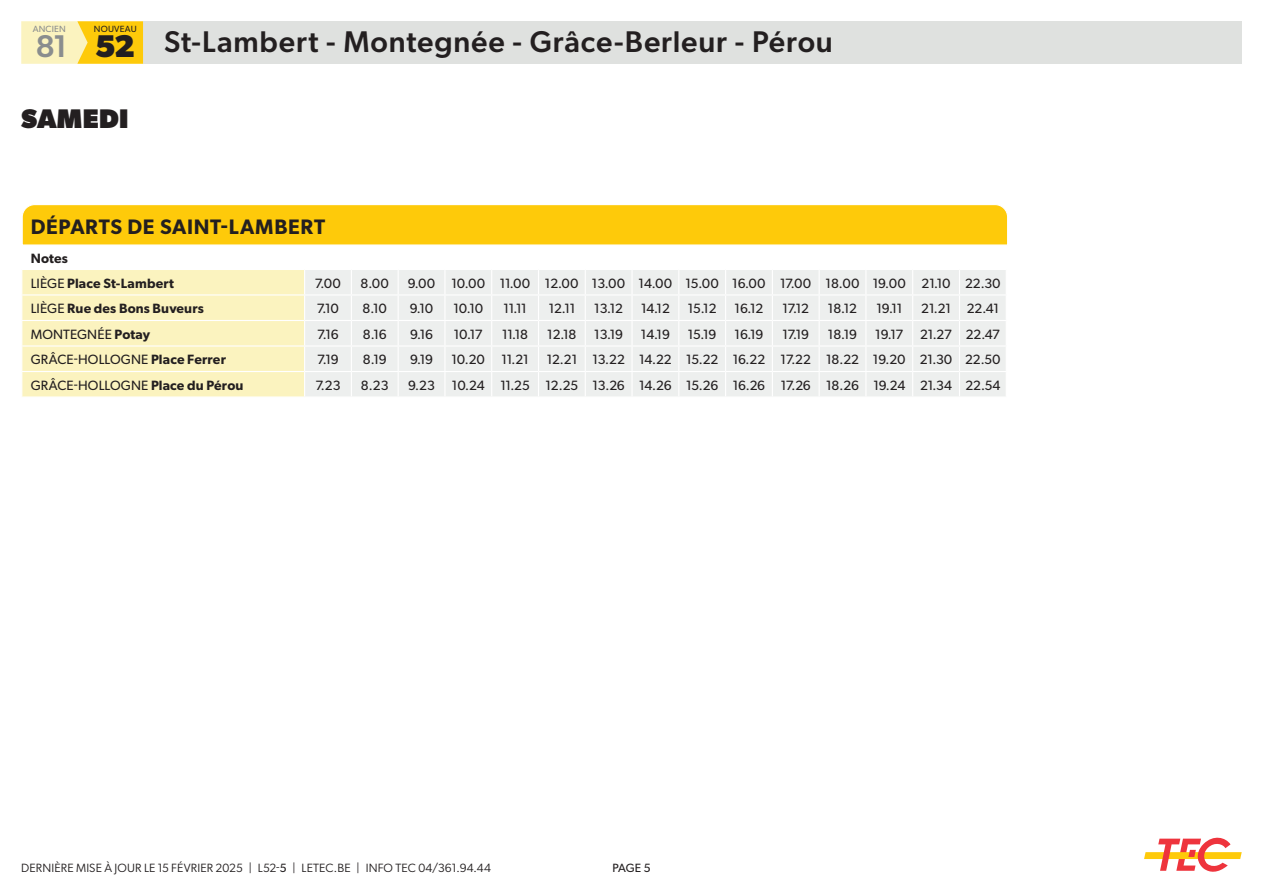
<style>
.page{position:relative;width:1263px;height:893px;background:#fff}
.page>*{position:absolute;margin:0;border:0;box-sizing:border-box;transform-origin:0 0}
.t1{font:500 31.5px "Gibson";color:#8a8d8e}
.t2{font:700 31.5px "Gibson";color:#231f20}
.t3{font:500 30px "Gibson";letter-spacing:.025em;color:#231f20}
.t4{font:800 27px "Gibson";letter-spacing:.01em;color:#231f20}
.t5{font:600 21px "Gibson";letter-spacing:.03em;color:#231f20}
.t6{font:13.5px "Gibson";color:#231f20}
.t7{font:600 13.5px "Gibson";letter-spacing:.01em;color:#231f20}
.t8{font:12px "Gibson";letter-spacing:.01em;color:#231f20}
.t9{font:12px "Gibson";color:#231f20}
.t10{font:9px "Gibson";letter-spacing:.025em;color:#231f20}
.t11{font:9px "Gibson";letter-spacing:.025em;color:#8a8d8e}
.s1{font-weight:400}
.s2{font-weight:600}
.s3{font-style:inherit}
</style>
<div class="page">
<div style="left:143px;top:21px;width:1099px;height:43px;background:#dfe1df"></div>
<div style="left:77px;top:21px;width:66px;height:43px;background:#feca0a"></div>
<svg style="left:21px;top:21px;width:67px;height:43px"></svg>
<svg style="left:1144px;top:837px;width:98px;height:35px"></svg>
<svg style="left:22px;top:204px;width:985px;height:192px"></svg>
<p class="t11" style="left:33px;top:23px;width:35px">ANCIEN</p>
<p class="t10" style="left:94px;top:23px;width:44px">NOUVEAU</p>
<h1 class="t2" style="left:95px;top:24px;width:41px">52</h1>
<h1 class="t1" style="left:36px;top:24px;width:33px">81</h1>
<p class="t4" style="left:21px;top:99px;width:109px">SAMEDI</p>
<h2 class="t3" style="left:164px;top:20px;width:670px">St-Lambert - Montegnée - Grâce-Berleur - Pérou</h2>
<p class="t5" style="left:31px;top:212px;width:296px">DÉPARTS DE SAINT-LAMBERT</p>
<p class="t7" style="left:31px;top:249px;width:39px">Notes</p>
<p class="t7" style="left:31px;top:273px;width:145px"><span class="s1">LIÈGE</span> Place St-Lambert</p>
<p class="t6" style="left:315px;top:274px;width:28px">7.00</p>
<p class="t6" style="left:360px;top:274px;width:30px">8.00</p>
<p class="t6" style="left:408px;top:274px;width:29px">9.00</p>
<p class="t6" style="left:451px;top:274px;width:35px">10.00</p>
<p class="t6" style="left:500px;top:274px;width:32px">11.00</p>
<p class="t6" style="left:545px;top:274px;width:35px">12.00</p>
<p class="t6" style="left:592px;top:274px;width:35px">13.00</p>
<p class="t6" style="left:639px;top:274px;width:35px">14.00</p>
<p class="t6" style="left:685px;top:274px;width:35px">15.00</p>
<p class="t6" style="left:732px;top:274px;width:35px">16.00</p>
<p class="t6" style="left:780px;top:274px;width:33px">17.00</p>
<p class="t6" style="left:826px;top:274px;width:35px">18.00</p>
<p class="t6" style="left:873px;top:274px;width:35px">19.00</p>
<p class="t6" style="left:921px;top:274px;width:31px">21.10</p>
<p class="t6" style="left:965px;top:274px;width:37px">22.30</p>
<p class="t7" style="left:31px;top:299px;width:175px"><span class="s1">LIÈGE</span> Rue des Bons Buveurs</p>
<p class="t6" style="left:317px;top:299px;width:24px">7.10</p>
<p class="t6" style="left:363px;top:299px;width:26px">8.10</p>
<p class="t6" style="left:410px;top:299px;width:25px">9.10</p>
<p class="t6" style="left:453px;top:299px;width:31px">10.10</p>
<p class="t6" style="left:504px;top:299px;width:24px">11.11</p>
<p class="t6" style="left:549px;top:299px;width:28px">12.11</p>
<p class="t6" style="left:594px;top:299px;width:30px">13.12</p>
<p class="t6" style="left:641px;top:299px;width:30px">14.12</p>
<p class="t6" style="left:688px;top:299px;width:30px">15.12</p>
<p class="t6" style="left:735px;top:299px;width:30px">16.12</p>
<p class="t6" style="left:782px;top:299px;width:28px">17.12</p>
<p class="t6" style="left:828px;top:299px;width:31px">18.12</p>
<p class="t6" style="left:876px;top:299px;width:27px">19.11</p>
<p class="t6" style="left:921px;top:299px;width:31px">21.21</p>
<p class="t6" style="left:967px;top:299px;width:34px">22.41</p>
<p class="t6" style="left:31px;top:325px;width:121px">MONTEGNÉE <span class="s2">Potay</span></p>
<p class="t6" style="left:317px;top:325px;width:23px">7.16</p>
<p class="t6" style="left:363px;top:325px;width:25px">8.16</p>
<p class="t6" style="left:410px;top:325px;width:25px">9.16</p>
<p class="t6" style="left:454px;top:325px;width:30px">10.17</p>
<p class="t6" style="left:502px;top:325px;width:27px">11.18</p>
<p class="t6" style="left:547px;top:325px;width:31px">12.18</p>
<p class="t6" style="left:594px;top:325px;width:30px">13.19</p>
<p class="t6" style="left:641px;top:325px;width:30px">14.19</p>
<p class="t6" style="left:688px;top:325px;width:30px">15.19</p>
<p class="t6" style="left:735px;top:325px;width:30px">16.19</p>
<p class="t6" style="left:782px;top:325px;width:28px">17.19</p>
<p class="t6" style="left:828px;top:325px;width:31px">18.19</p>
<p class="t6" style="left:875px;top:325px;width:30px">19.17</p>
<p class="t6" style="left:920px;top:325px;width:33px">21.27</p>
<p class="t6" style="left:966px;top:325px;width:36px">22.47</p>
<p class="t6" style="left:31px;top:350px;width:197px">GRÂCE-HOLLOGNE <span class="s2">Place Ferrer</span></p>
<p class="t6" style="left:317px;top:350px;width:23px">7.19</p>
<p class="t6" style="left:363px;top:350px;width:25px">8.19</p>
<p class="t6" style="left:410px;top:350px;width:25px">9.19</p>
<p class="t6" style="left:451px;top:350px;width:35px">10.20</p>
<p class="t6" style="left:502px;top:350px;width:29px">11.21</p>
<p class="t6" style="left:547px;top:350px;width:32px">12.21</p>
<p class="t6" style="left:592px;top:350px;width:34px">13.22</p>
<p class="t6" style="left:639px;top:350px;width:34px">14.22</p>
<p class="t6" style="left:686px;top:350px;width:34px">15.22</p>
<p class="t6" style="left:733px;top:350px;width:34px">16.22</p>
<p class="t6" style="left:781px;top:350px;width:32px">17.22</p>
<p class="t6" style="left:826px;top:350px;width:34px">18.22</p>
<p class="t6" style="left:873px;top:350px;width:34px">19.20</p>
<p class="t6" style="left:920px;top:350px;width:34px">21.30</p>
<p class="t6" style="left:965px;top:350px;width:37px">22.50</p>
<p class="t6" style="left:31px;top:376px;width:214px">GRÂCE-HOLLOGNE <span class="s2">Place du Pérou</span></p>
<p class="t6" style="left:315px;top:376px;width:27px">7.23</p>
<p class="t6" style="left:361px;top:376px;width:29px">8.23</p>
<p class="t6" style="left:408px;top:376px;width:28px">9.23</p>
<p class="t6" style="left:452px;top:376px;width:34px">10.24</p>
<p class="t6" style="left:500px;top:376px;width:31px">11.25</p>
<p class="t6" style="left:546px;top:376px;width:34px">12.25</p>
<p class="t6" style="left:592px;top:376px;width:34px">13.26</p>
<p class="t6" style="left:639px;top:376px;width:34px">14.26</p>
<p class="t6" style="left:686px;top:376px;width:34px">15.26</p>
<p class="t6" style="left:733px;top:376px;width:34px">16.26</p>
<p class="t6" style="left:781px;top:376px;width:32px">17.26</p>
<p class="t6" style="left:826px;top:376px;width:34px">18.26</p>
<p class="t6" style="left:873px;top:376px;width:33px">19.24</p>
<p class="t6" style="left:920px;top:376px;width:34px">21.34</p>
<p class="t6" style="left:965px;top:376px;width:37px">22.54</p>
<p class="t8" style="left:21px;top:859px;width:471px">DERNIÈRE MISE À JOUR LE 15 FÉVRIER 2025 | L52-<span class="s3">5</span> | LETEC.BE | INFO TEC 04/361.94.44</p>
<p class="t9" style="left:612px;top:859px;width:40px">PAGE 5</p>
</div>
